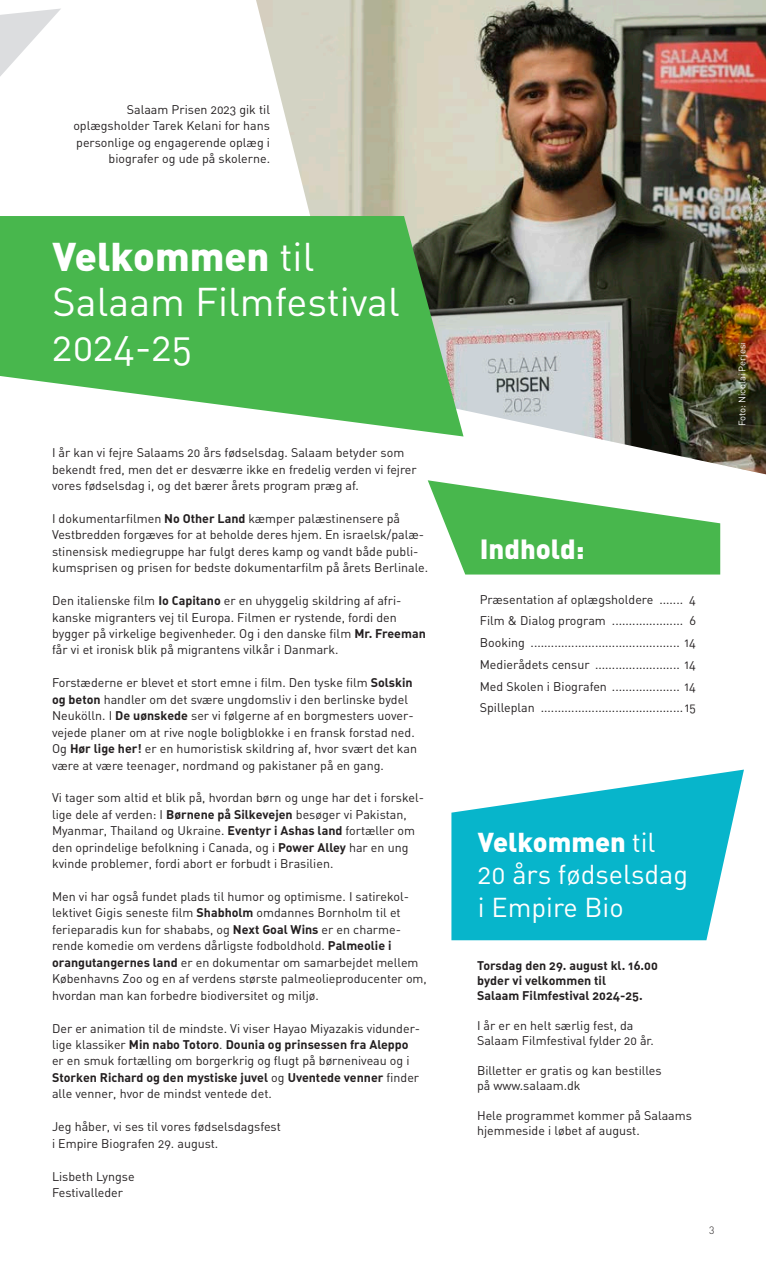
<style>
.page{position:relative;width:766px;height:1263px;background:#fff}
.page>*{position:absolute;margin:0;border:0;box-sizing:border-box;transform-origin:0 0}
.Citat{font:39.6px/44.5px "DIN Regular Alternate";color:#fff}
.Citat-2{font:900 39.6px "DIN";color:#fff}
.t1{font:900 27.45px "DIN";color:#fff}
.t2{font:27px "DIN Regular Alternate";color:#fff}
.t3{font:900 27px "DIN";color:#fff}
.Brødtekst{font:12.45px/16.5px "DIN Regular Alternate";color:#231f20}
.Brødtekst-2{font:12.45px "DIN Bold Alternate";color:#231f20}
.t4{font:300 10.5px "DIN";color:#231f20}
.t5{font:9.45px "DIN Regular Alternate";color:#fff}
.s1{font-family:"DIN Regular Alternate";font-weight:400}
.s2{font-family:"DIN Bold Alternate"}
</style>
<div class="page">
<img style="left:256px;top:0;width:509px;height:474px">
<svg style="left:0;top:216px;width:463px;height:220px;background:#63bc66"></svg>
<svg style="left:451px;top:769px;width:292px;height:171px;fill:#07b5cb"></svg>
<svg style="left:427px;top:480px;width:293px;height:94px"></svg>
<svg style="left:0;top:9px;width:61px;height:67px"></svg>
<p class="Brødtekst" style="left:127px;top:101px;width:145px">Salaam Prisen 2023 gik til</p>
<p class="Brødtekst" style="left:73px;top:117px;width:198px;text-align:right">oplægsholder Tarek Kelani for hans personlige og engagerende oplæg i biografer og ude på skolerne.</p>
<p class="Citat-2" style="left:53px;top:231px;width:263px">Velkommen <span class="s1">til</span></p>
<p class="Citat" style="left:53px;top:279px;width:348px">Salaam Filmfestival<br>2024-25</p>
<p class="Brødtekst" style="left:52px;top:444px;width:366px">I år kan vi fejre Salaams 20 års fødselsdag. Salaam betyder som bekendt fred, men det er desværre ikke en fredelig verden vi fejrer vores fødselsdag i, og det bærer årets program præg af.</p>
<p class="Brødtekst" style="left:52px;top:510px;width:377px">I dokumentarfilmen <span class="s2">No Other Land</span> kæmper palæstinensere på Vestbredden forgæves for at beholde deres hjem. En israelsk/palæ&shy;stinensisk mediegruppe har fulgt deres kamp og vandt både publi&shy;kumsprisen og prisen for bedste dokumentarfilm på årets Berlinale.</p>
<p class="Brødtekst" style="left:52px;top:592px;width:375px">Den italienske film <span class="s2">Io Capitano</span> er en uhyggelig skildring af afri&shy;kanske migranters vej til Europa. Filmen er rystende, fordi den bygger på virkelige begivenheder. Og i den danske film <span class="s2">Mr. Freeman </span>får vi et ironisk blik på migrantens vilkår i Danmark.</p>
<p class="Brødtekst" style="left:52px;top:674px;width:366px">Forstæderne er blevet et stort emne i film. Den tyske film <span class="s2">Solskin og beton</span> handler om det svære ungdomsliv i den berlinske bydel Neukölln. I <span class="s2">De uønskede</span> ser vi følgerne af en borgmesters uover&shy;vejede planer om at rive nogle boligblokke i en fransk forstad ned.<br>Og <span class="s2">Hør lige her!</span> er en humoristisk skildring af, hvor svært det kan være at være teenager, nordmand og pakistaner på en gang.</p>
<p class="Brødtekst" style="left:52px;top:789px;width:373px">Vi tager som altid et blik på, hvordan børn og unge har det i forskel&shy;lige dele af verden: I <span class="s2">Børnene på Silkevejen</span> besøger vi Pakistan, Myanmar, Thailand og Ukraine. <span class="s2">Eventyr i Ashas land</span> fortæller om den oprindelige befolkning i Canada, og i <span class="s2">Power Alley</span> har en ung kvinde problemer, fordi abort er forbudt i Brasilien.</p>
<p class="Brødtekst" style="left:52px;top:888px;width:376px">Men vi har også fundet plads til humor og optimisme. I satirekol&shy;lektivet Gigis seneste film <span class="s2">Shabholm</span> omdannes Bornholm til et ferieparadis kun for shababs, og <span class="s2">Next Goal Wins</span> er en charme&shy;rende komedie om verdens dårligste fodboldhold. <span class="s2">Palmeolie i orangutangernes land</span> er en dokumentar om samarbejdet mellem Københavns Zoo og en af verdens største palmeolieproducenter om, hvordan man kan forbedre biodiversitet og miljø.</p>
<p class="Brødtekst" style="left:52px;top:1019px;width:369px">Der er animation til de mindste. Vi viser Hayao Miyazakis vidunder&shy;lige klassiker <span class="s2">Min nabo Totoro</span>. <span class="s2">Dounia og prinsessen fra Aleppo </span>er en smuk fortælling om borgerkrig og flugt på børneniveau og i <span class="s2">Storken Richard og den mystiske juvel</span> og <span class="s2">Uventede venner</span> finder alle venner, hvor de mindst ventede det.</p>
<p class="Brødtekst" style="left:52px;top:1118px;width:230px">Jeg håber, vi ses til vores fødselsdagsfest</p>
<p class="Brødtekst" style="left:52px;top:1135px;width:168px">i Empire Biografen 29. august.</p>
<p class="Brødtekst" style="left:52px;top:1167px;width:84px">Lisbeth Lyngse</p>
<p class="Brødtekst" style="left:52px;top:1184px;width:72px">Festivalleder</p>
<p class="t5" style="left:736px;top:426px;width:86px;rotate:-90deg">Foto: Nicolai Perjesi</p>
<p class="t1" style="left:479px;top:530px;width:106px">Indhold:</p>
<p class="Brødtekst" style="left:479px;top:591px;width:218px">Præsentation af oplægsholdere ....... 4</p>
<p class="Brødtekst" style="left:479px;top:612px;width:218px">Film &amp; Dialog program ..................... 6</p>
<p class="Brødtekst" style="left:479px;top:634px;width:218px">Booking ............................................ 14</p>
<p class="Brødtekst" style="left:479px;top:656px;width:218px">Medierådets censur ......................... 14</p>
<p class="Brødtekst" style="left:479px;top:678px;width:218px">Med Skolen i Biografen .................... 14</p>
<p class="Brødtekst" style="left:479px;top:699px;width:218px">Spilleplan ..........................................15</p>
<p class="t3" style="left:478px;top:824px;width:179px">Velkommen <span class="s1">til</span></p>
<p class="t2" style="left:478px;top:858px;width:212px">20 års fødselsdag</p>
<p class="t2" style="left:478px;top:890px;width:147px">i Empire Bio</p>
<p class="Brødtekst-2" style="left:477px;top:958px;width:182px">Torsdag den 29. august kl. 16.00</p>
<p class="Brødtekst-2" style="left:477px;top:972px;width:130px">byder vi velkommen til</p>
<p class="Brødtekst-2" style="left:477px;top:987px;width:167px">Salaam Filmfestival 2024-25.</p>
<p class="Brødtekst" style="left:477px;top:1017px;width:158px">I år er en helt særlig fest, da</p>
<p class="Brødtekst" style="left:477px;top:1032px;width:178px">Salaam Filmfestival fylder 20 år.</p>
<p class="Brødtekst" style="left:477px;top:1062px;width:186px">Billetter er gratis og kan bestilles</p>
<p class="Brødtekst" style="left:477px;top:1077px;width:105px">på www.salaam.dk</p>
<p class="Brødtekst" style="left:477px;top:1107px;width:216px;line-height:15px">Hele programmet kommer på Salaams hjemmeside i løbet af august.</p>
<p class="t4" style="left:709px;top:1224px;width:7px">3</p>
</div>
